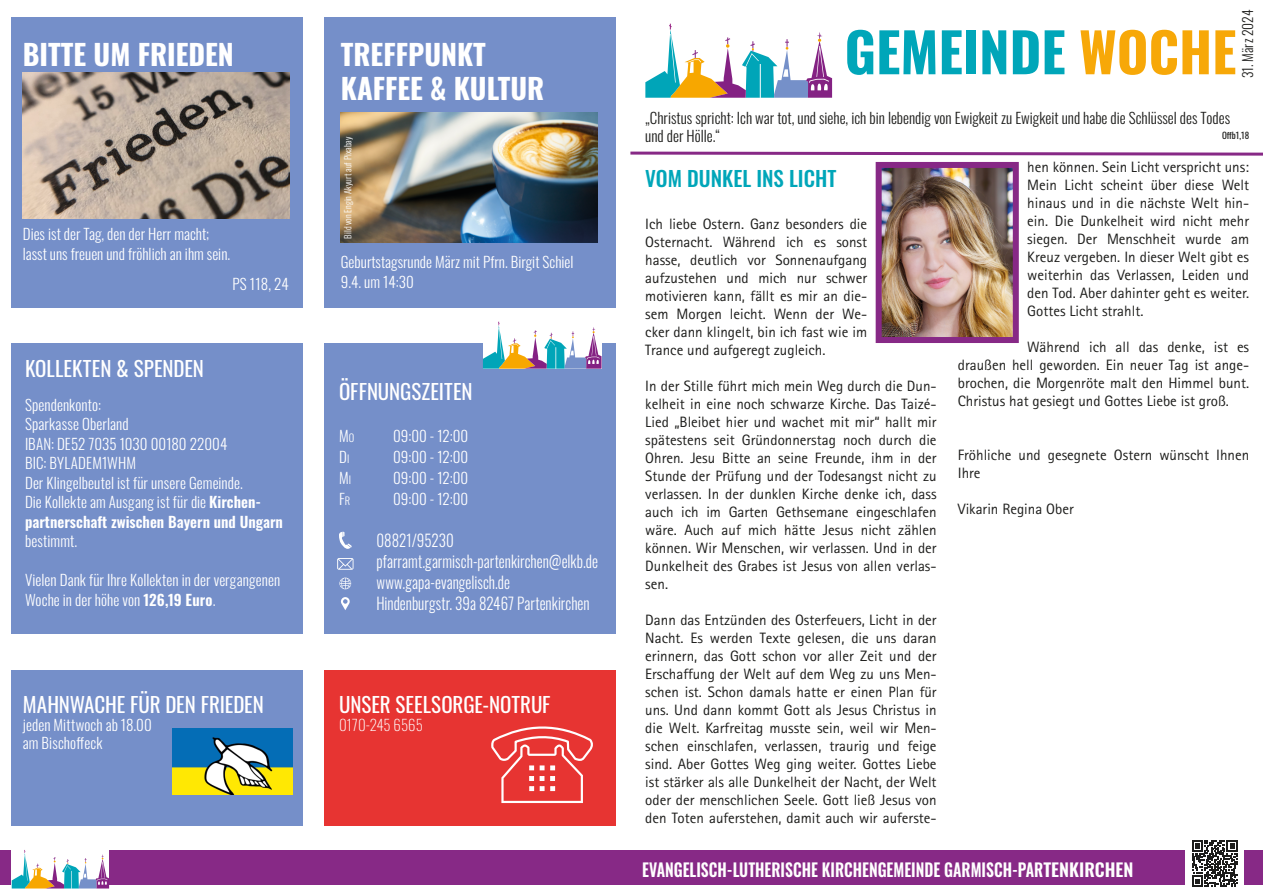
<style>
.page{position:relative;width:1263px;height:893px;background:#fff}
.page>*{position:absolute;margin:0;border:0;box-sizing:border-box;transform-origin:0 0}
.t1{font:700 54.3px "Oswald";color:#00a6b9}
.t2{font:700 28.5px "Oswald";color:#fff}
.Fliesstext{font:21px "Oswald";color:#fff}
.t3{font:500 21px "Oswald";color:#00a6b9}
.t4{font:600 18px "Oswald";color:#fff;scale:.87 1}
.Fliesstext-2{font:300 16.5px "Oswald";color:#fff;scale:.91 1}
.Fliesstext-3{font:300 16.5px "Oswald";color:#fff;scale:.91 1}
.t5{font:15px/18px "Rotis Sans Serif Std";color:#1d1d1b;text-align:justify}
.Fliesstext-4{font:300 15px/19.5px "Oswald";color:#fff}
.t6{font:300 15px/18px "Oswald";color:#1d1d1b}
.Fliesstext-5{font:600 15px/19.5px "Oswald";color:#fff}
.Fliesstext-6{font:300 15px "Oswald";color:#fff}
.Fliesstext-7{font:200 15px "Oswald";letter-spacing:-.005em;color:#fff}
.t7{font:300 13.5px "Oswald";color:#1d1d1b}
.t8{font:300 9px "Oswald";color:#fff}
.t9{font:9px "Oswald";color:#1d1d1b}
.s1{font-weight:300}
.s2{font-weight:600}
.s3{font-size:10.5px}
.s4{color:#f7a808}
</style>
<div class="page">
<svg style="left:645px;top:24px;width:187px;height:74px"></svg>
<svg style="left:630px;top:151px;width:633px;height:5px"></svg>
<img style="left:883px;top:169px;width:129px;height:167px">
<div style="left:876px;top:162px;width:143px;height:181px;border:6px solid #872986"></div>
<div style="left:0;top:850px;width:1263px;height:34px;background:#872986"></div>
<div style="left:12px;top:17px;width:291px;height:291px;background:#758fc9"></div>
<div style="left:324px;top:17px;width:291px;height:291px;background:#758fc9"></div>
<div style="left:12px;top:343px;width:291px;height:291px;background:#758fc9"></div>
<div style="left:324px;top:343px;width:291px;height:291px;background:#758fc9"></div>
<div style="left:12px;top:670px;width:291px;height:156px;background:#758fc9"></div>
<div style="left:324px;top:670px;width:291px;height:156px;background:#e73432"></div>
<img style="left:173px;top:728px;width:119px;height:66px">
<svg style="left:491px;top:726px;width:101px;height:77px"></svg>
<svg style="left:483px;top:322px;width:118px;height:47px"></svg>
<svg style="left:339px;top:532px;width:13px;height:17px"></svg>
<svg style="left:337px;top:558px;width:16px;height:12px"></svg>
<svg style="left:339px;top:578px;width:12px;height:11px"></svg>
<svg style="left:341px;top:597px;width:9px;height:13px"></svg>
<img style="left:23px;top:72px;width:267px;height:147px">
<svg style="left:12px;top:850px;width:97px;height:38px;background:#c7d2d4"></svg>
<div style="left:1185px;top:834px;width:59px;height:59px;background:#fff"></div>
<svg style="left:1192px;top:841px;width:46px;height:46px"></svg>
<img style="left:341px;top:112px;width:256px;height:130px">
<p class="t2" style="left:23px;top:40px;width:213px">BITTE UM FRIEDEN</p>
<p class="Fliesstext-4" style="left:23px;top:223px;width:188px">Dies ist der Tag, den der Herr macht;</p>
<p class="Fliesstext-4" style="left:23px;top:242px;width:209px">lasst uns freuen und fröhlich an ihm sein.</p>
<p class="Fliesstext" style="left:25px;top:350px;width:180px">KOLLEKTEN &amp; SPENDEN</p>
<p class="Fliesstext-4" style="left:233px;top:272px;width:58px">PS 118, 24</p>
<p class="Fliesstext-4" style="left:25px;top:393px;width:77px">Spendenkonto:</p>
<p class="Fliesstext-4" style="left:25px;top:413px;width:105px">Sparkasse Oberland</p>
<p class="Fliesstext-4" style="left:25px;top:432px;width:204px">IBAN: DE52 7035 1030 00180 22004</p>
<p class="Fliesstext-4" style="left:25px;top:452px;width:112px">BIC: BYLADEM1WHM</p>
<p class="Fliesstext-4" style="left:25px;top:471px;width:219px">Der Klingelbeutel ist für unsere Gemeinde.</p>
<p class="Fliesstext-5" style="left:25px;top:493px;width:259px"><span class="s1">Die Kollekte am Ausgang ist für die</span> Kirchen&shy;partnerschaft zwischen Bayern und Ungarn <span class="s1">bestimmt.</span></p>
<p class="Fliesstext-4" style="left:25px;top:569px;width:257px">Vielen Dank für Ihre Kollekten in der vergangenen<br>Woche in der höhe von <span class="s2">126,19 Euro</span>.</p>
<p class="Fliesstext" style="left:23px;top:685px;width:243px">MAHNWACHE FÜR DEN FRIEDEN</p>
<p class="Fliesstext-4" style="left:23px;top:713px;width:130px">jeden Mittwoch ab 18.00</p>
<p class="Fliesstext-4" style="left:23px;top:731px;width:81px">am Bischoffeck</p>
<p class="t2" style="left:341px;top:40px;width:147px">TREFFPUNKT</p>
<p class="t2" style="left:341px;top:74px;width:205px">KAFFEE &amp; KULTUR</p>
<p class="t8" style="left:340px;top:239px;width:104px;rotate:-90deg">Bild von Engin Akyurt auf Pixabay</p>
<p class="Fliesstext-4" style="left:341px;top:250px;width:234px">Geburtstagsrunde März mit Pfrn. Birgit Schiel</p>
<p class="Fliesstext-4" style="left:341px;top:270px;width:74px">9.4. um 14:30</p>
<p class="Fliesstext" style="left:339px;top:373px;width:135px">ÖFFNUNGSZEITEN</p>
<p class="Fliesstext-6" style="left:339px;top:422px;width:17px">M<span class="s3">o</span></p>
<p class="Fliesstext-6" style="left:393px;top:422px;width:77px">09:00 - 12:00</p>
<p class="Fliesstext-6" style="left:339px;top:443px;width:12px">D<span class="s3">i</span></p>
<p class="Fliesstext-6" style="left:393px;top:443px;width:77px">09:00 - 12:00</p>
<p class="Fliesstext-6" style="left:339px;top:464px;width:13px">M<span class="s3">i</span></p>
<p class="Fliesstext-6" style="left:393px;top:464px;width:77px">09:00 - 12:00</p>
<p class="Fliesstext-6" style="left:339px;top:485px;width:13px">F<span class="s3">r</span></p>
<p class="Fliesstext-6" style="left:393px;top:485px;width:77px">09:00 - 12:00</p>
<p class="Fliesstext-3" style="left:376px;top:526px;width:86px">08821/95230</p>
<p class="Fliesstext-2" style="left:376px;top:547px;width:245px">pfarramt.garmisch-partenkirchen@elkb.de</p>
<p class="Fliesstext-2" style="left:376px;top:568px;width:148px">www.gapa-evangelisch.de</p>
<p class="Fliesstext-2" style="left:376px;top:589px;width:236px">Hindenburgstr. 39a 82467 Partenkirchen</p>
<p class="Fliesstext" style="left:339px;top:685px;width:213px">UNSER SEELSORGE-NOTRUF</p>
<p class="Fliesstext-7" style="left:339px;top:711px;width:85px">0170-245 6565</p>
<p class="t7" style="left:1236px;top:78px;width:70px;rotate:-90deg">31. März 2024</p>
<p class="t1" style="left:844px;top:24px;width:393px">GEMEINDE <span class="s4">WOCHE</span></p>
<p class="t6" style="left:645px;top:107px;width:586px">„Christus spricht: Ich war tot, und siehe, ich bin lebendig von Ewigkeit zu Ewigkeit und habe die Schlüssel des Todes und der Hölle.“</p>
<p class="t9" style="left:1222px;top:128px;width:29px">Offb1,18</p>
<p class="t3" style="left:645px;top:167px;width:193px">VOM DUNKEL INS LICHT</p>
<p class="t5" style="left:645px;top:215px;width:223px">Ich liebe Ostern. Ganz besonders die Osternacht. Während ich es sonst hasse, deutlich vor Sonnenaufgang aufzustehen und mich nur schwer motivieren kann, fällt es mir an die&shy;sem Morgen leicht. Wenn der We&shy;cker dann klingelt, bin ich fast wie im Trance und aufgeregt zugleich.</p>
<p class="t5" style="left:645px;top:377px;width:293px">In der Stille führt mich mein Weg durch die Dun&shy;kelheit in eine noch schwarze Kirche. Das Taizé-Lied „Bleibet hier und wachet mit mir“ hallt mir spätestens seit Gründonnerstag noch durch die Ohren. Jesu Bitte an seine Freunde, ihm in der Stunde der Prüfung und der Todesangst nicht zu verlassen. In der dunklen Kirche denke ich, dass auch ich im Garten Gethsemane eingeschlafen wäre. Auch auf mich hätte Jesus nicht zählen können. Wir Menschen, wir verlassen. Und in der Dunkelheit des Grabes ist Jesus von allen verlas&shy;sen.</p>
<p class="t5" style="left:645px;top:611px;width:293px">Dann das Entzünden des Osterfeuers, Licht in der Nacht. Es werden Texte gelesen, die uns daran erinnern, das Gott schon vor aller Zeit und der Erschaffung der Welt auf dem Weg zu uns Men&shy;schen ist. Schon damals hatte er einen Plan für uns. Und dann kommt Gott als Jesus Christus in die Welt. Karfreitag musste sein, weil wir Men&shy;schen einschlafen, verlassen, traurig und feige sind. Aber Gottes Weg ging weiter. Gottes Liebe ist stärker als alle Dunkelheit der Nacht, der Welt oder der menschlichen Seele. Gott ließ Jesus von den Toten auferstehen, damit auch wir auferste-</p>
<p class="t5" style="left:1027px;top:158px;width:223px">hen können. Sein Licht verspricht uns:<br>Mein Licht scheint über diese Welt hinaus und in die nächste Welt hin&shy;ein. Die Dunkelheit wird nicht mehr siegen. Der Menschheit wurde am Kreuz vergeben. In dieser Welt gibt es weiterhin das Verlassen, Leiden und den Tod. Aber dahinter geht es weiter.<br>Gottes Licht strahlt.</p>
<p class="t5" style="left:958px;top:338px;width:293px;text-indent:69px">Während ich all das denke, ist es draußen hell geworden. Ein neuer Tag ist ange&shy;brochen, die Morgenröte malt den Himmel bunt.<br>Christus hat gesiegt und Gottes Liebe ist groß.</p>
<p class="t5" style="left:958px;top:446px;width:293px">Fröhliche und gesegnete Ostern wünscht Ihnen<br>Ihre</p>
<p class="t5" style="left:958px;top:500px;width:117px">Vikarin Regina Ober</p>
<p class="t4" style="left:642px;top:860px;width:566px">EVANGELISCH-LUTHERISCHE KIRCHENGEMEINDE GARMISCH-PARTENKIRCHEN</p>
</div>
